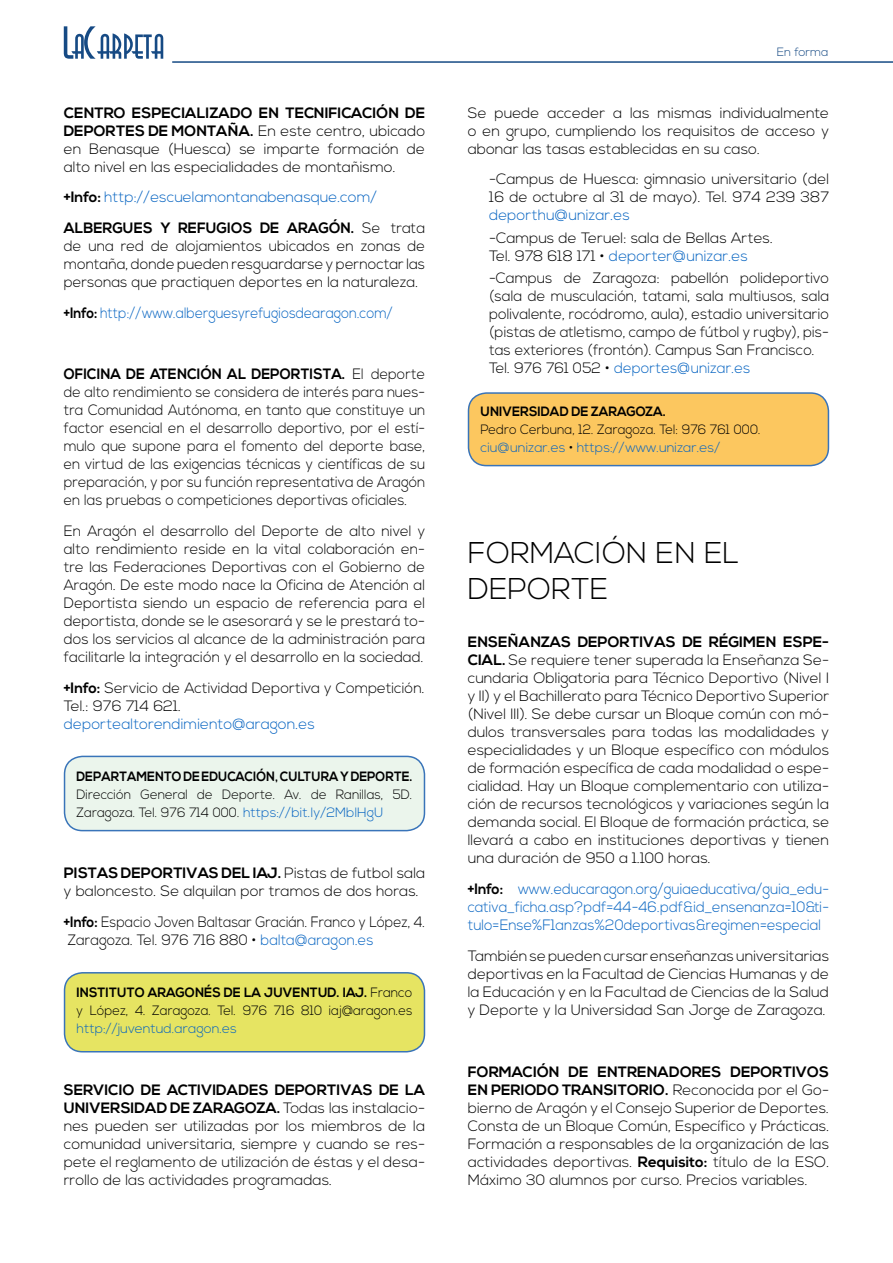
<style>
.page{position:relative;width:893px;height:1263px;background:#fff}
.page>*{position:absolute;margin:0;border:0;box-sizing:border-box;transform-origin:0 0}
.t1{font:300 30px/36px "Nexa";color:#000}
.t2{font:300 15px/18px "Nexa";color:#000;text-align:justify}
.t3{font:300 15px/18px "Nexa";color:#000;text-align:justify;scale:.94 1}
.t4{font:300 15px/18px "Nexa";color:#0563c1;text-align:justify;scale:.95 1}
.t5{font:300 15px/30.8px "Nexa";color:#0563c1}
.t6{font:300 15px/18px "Nexa";color:#000;scale:.91 1}
.t7{font:300 15px "Nexa";color:#0563c1;scale:.9 1}
.t8{font:300 13.5px/18px "Nexa";color:#000;scale:.95 1}
.t9{font:700 13.5px "Nexa";color:#000;scale:.92 1}
.t10{font:300 13.5px "Nexa";color:#0563c1}
.t11{font:700 13.5px "Nexa";color:#000;scale:.95 1}
.t12{font:300 12px "Nexa";color:#164a84}
.s1{font-weight:700}
.s2{font-weight:700;color:#000}
.s3{color:#000}
.s4{color:#0563c1}
</style>
<div class="page">
<svg style="left:64px;top:26px;width:99px;height:33px"></svg>
<hr style="left:172px;top:61px;width:721px;height:2px;background:#164a84">
<div style="left:65px;top:973px;width:359px;height:79px;background:#e6e462;border-radius:18px"></div>
<div style="left:64px;top:972px;width:361px;height:80px;border:2px solid #3974b9;border-radius:18px"></div>
<div style="left:468px;top:393px;width:360px;height:73px;background:#fcc75f;border-radius:18px"></div>
<div style="left:468px;top:392px;width:361px;height:74px;border:2px solid #3974b9;border-radius:18px"></div>
<div style="left:65px;top:756px;width:359px;height:75px;background:#ebf5ec;border-radius:18px"></div>
<div style="left:64px;top:756px;width:361px;height:75px;border:2px solid #3974b9;border-radius:18px"></div>
<p class="t2" style="left:64px;top:104px;width:363px"><span class="s1">CENTRO ESPECIALIZADO EN TECNIFICACIÓN DE DEPORTES DE MONTAÑA.</span> En este centro, ubicado en Benasque (Huesca) se imparte formación de alto nivel en las especialidades de montañismo.</p>
<p class="t5" style="left:64px;top:182px;width:363px"><span class="s2">+Info:</span> http://escuelamontanabenasque.com/<br><span class="s2">ALBERGUES Y REFUGIOS DE ARAGÓN.</span> <span class="s3">Se trata</span></p>
<p class="t2" style="left:64px;top:238px;width:363px">de una red de alojamientos ubicados en zonas de montaña, donde pueden resguardarse y pernoctar las personas que practiquen deportes en la naturaleza.</p>
<p class="t7" style="left:64px;top:304px;width:367px"><span class="s2">+Info:</span> http://www.alberguesyrefugiosdearagon.com/</p>
<p class="t3" style="left:64px;top:366px;width:386px"><span class="s1">OFICINA DE ATENCIÓN AL DEPORTISTA.</span> El deporte de alto rendimiento se considera de interés para nues&shy;tra Comunidad Autónoma, en tanto que constituye un factor esencial en el desarrollo deportivo, por el estí&shy;mulo que supone para el fomento del deporte base, en virtud de las exigencias técnicas y científicas de su preparación, y por su función representativa de Aragón en las pruebas o competiciones deportivas oficiales.</p>
<p class="t2" style="left:64px;top:523px;width:363px">En Aragón el desarrollo del Deporte de alto nivel y alto rendimiento reside en la vital colaboración en&shy;tre las Federaciones Deportivas con el Gobierno de Aragón. De este modo nace la Oficina de Atención al Deportista siendo un espacio de referencia para el deportista, donde se le asesorará y se le prestará to&shy;dos los servicios al alcance de la administración para facilitarle la integración y el desarrollo en la sociedad.</p>
<p class="t2" style="left:64px;top:679px;width:362px"><span class="s1">+Info:</span> Servicio de Actividad Deportiva y Competición.<br>Tel.: 976 714 621.</p>
<p class="t5" style="left:64px;top:709px;width:253px">deportealtorendimiento@aragon.es</p>
<p class="t9" style="left:77px;top:768px;width:367px">DEPARTAMENTO DE EDUCACIÓN, CULTURA Y DEPORTE.</p>
<p class="t8" style="left:77px;top:786px;width:355px">Dirección General de Deporte. Av. de Ranillas, 5D.<br>Zaragoza. Tel. 976 714 000. <span class="s4">https://bit.ly/2MblHgU</span></p>
<p class="t2" style="left:64px;top:865px;width:363px"><span class="s1">PISTAS DEPORTIVAS DEL IAJ.</span> Pistas de futbol sala y baloncesto. Se alquilan por tramos de dos horas.</p>
<p class="t6" style="left:64px;top:914px;width:399px"><span class="s1">+Info:</span> Espacio Joven Baltasar Gracián. Franco y López, 4.<br>Zaragoza. Tel. 976 716 880 • <span class="s4">balta@aragon.es</span></p>
<p class="t8" style="left:77px;top:984px;width:355px"><span class="s1">INSTITUTO ARAGONÉS DE LA JUVENTUD. IAJ.</span> Franco y López, 4. Zaragoza. Tel. 976 716 810 iaj@aragon.es</p>
<p class="t10" style="left:77px;top:1021px;width:162px">http://juventud.aragon.es</p>
<p class="t2" style="left:64px;top:1081px;width:363px"><span class="s1">SERVICIO DE ACTIVIDADES DEPORTIVAS DE LA UNIVERSIDAD DE ZARAGOZA.</span> Todas las instalacio&shy;nes pueden ser utilizadas por los miembros de la comunidad universitaria, siempre y cuando se res&shy;pete el reglamento de utilización de éstas y el desa&shy;rrollo de las actividades programadas.</p>
<p class="t12" style="left:777px;top:45px;width:53px">En forma</p>
<p class="t2" style="left:468px;top:104px;width:363px">Se puede acceder a las mismas individualmente o en grupo, cumpliendo los requisitos de acceso y abonar las tasas establecidas en su caso.</p>
<p class="t2" style="left:489px;top:171px;width:342px">-Campus de Huesca: gimnasio universitario (del<br>16 de octubre al 31 de mayo). Tel. 974 239 387</p>
<p class="t5" style="left:489px;top:200px;width:142px">deporthu@unizar.es</p>
<p class="t2" style="left:489px;top:229px;width:285px">-Campus de Teruel: sala de Bellas Artes.<br>Tel. 978 618 171 • <span class="s4">deporter@unizar.es</span></p>
<p class="t2" style="left:489px;top:269px;width:342px;text-align:left">-Campus de Zaragoza: pabellón polideportivo (sala de musculación, tatami, sala multiusos, sala polivalente, rocódromo, aula), estadio universitario (pistas de atletismo, campo de fútbol y rugby), pis&shy;tas exteriores (frontón). Campus San Francisco.<br>Tel. 976 761 052 • <span class="s4">deportes@unizar.es</span></p>
<p class="t11" style="left:480px;top:404px;width:197px">UNIVERSIDAD DE ZARAGOZA.</p>
<p class="t8" style="left:480px;top:421px;width:296px">Pedro Cerbuna, 12. Zaragoza. Tel: 976 761 000. <span class="s4">ciu@unizar.es</span> • <span class="s4">https://www.unizar.es/</span></p>
<h1 class="t1" style="left:468px;top:536px;width:273px">FORMACIÓN EN EL<br>DEPORTE</h1>
<p class="t2" style="left:468px;top:634px;width:363px"><span class="s1">ENSEÑANZAS DEPORTIVAS DE RÉGIMEN ESPE-CIAL.</span> Se requiere tener superada la Enseñanza Se&shy;cundaria Obligatoria para Técnico Deportivo (Nivel I y II) y el Bachillerato para Técnico Deportivo Superior (Nivel III). Se debe cursar un Bloque común con mó&shy;dulos transversales para todas las modalidades y especialidades y un Bloque específico con módulos de formación específica de cada modalidad o espe&shy;cialidad. Hay un Bloque complementario con utiliza&shy;ción de recursos tecnológicos y variaciones según la demanda social. El Bloque de formación práctica, se llevará a cabo en instituciones deportivas y tienen una duración de 950 a 1.100 horas.</p>
<p class="t4" style="left:468px;top:881px;width:382px"><span class="s2">+Info:</span> www.educaragon.org/guiaeducativa/guia_edu&shy;cativa_ficha.asp?pdf=44-46.pdf&amp;id_ensenanza=10&amp;ti&shy;tulo=Ense%F1anzas%20deportivas&amp;regimen=especial</p>
<p class="t2" style="left:468px;top:947px;width:363px">También se pueden cursar enseñanzas universitarias deportivas en la Facultad de Ciencias Humanas y de la Educación y en la Facultad de Ciencias de la Salud y Deporte y la Universidad San Jorge de Zaragoza.</p>
<p class="t2" style="left:468px;top:1063px;width:363px"><span class="s1">FORMACIÓN DE ENTRENADORES DEPORTIVOS EN PERIODO TRANSITORIO.</span> Reconocida por el Go&shy;bierno de Aragón y el Consejo Superior de Deportes.<br>Consta de un Bloque Común, Específico y Prácticas.<br>Formación a responsables de la organización de las actividades deportivas. <span class="s1">Requisito:</span> título de la ESO.<br>Máximo 30 alumnos por curso. Precios variables.</p>
</div>
